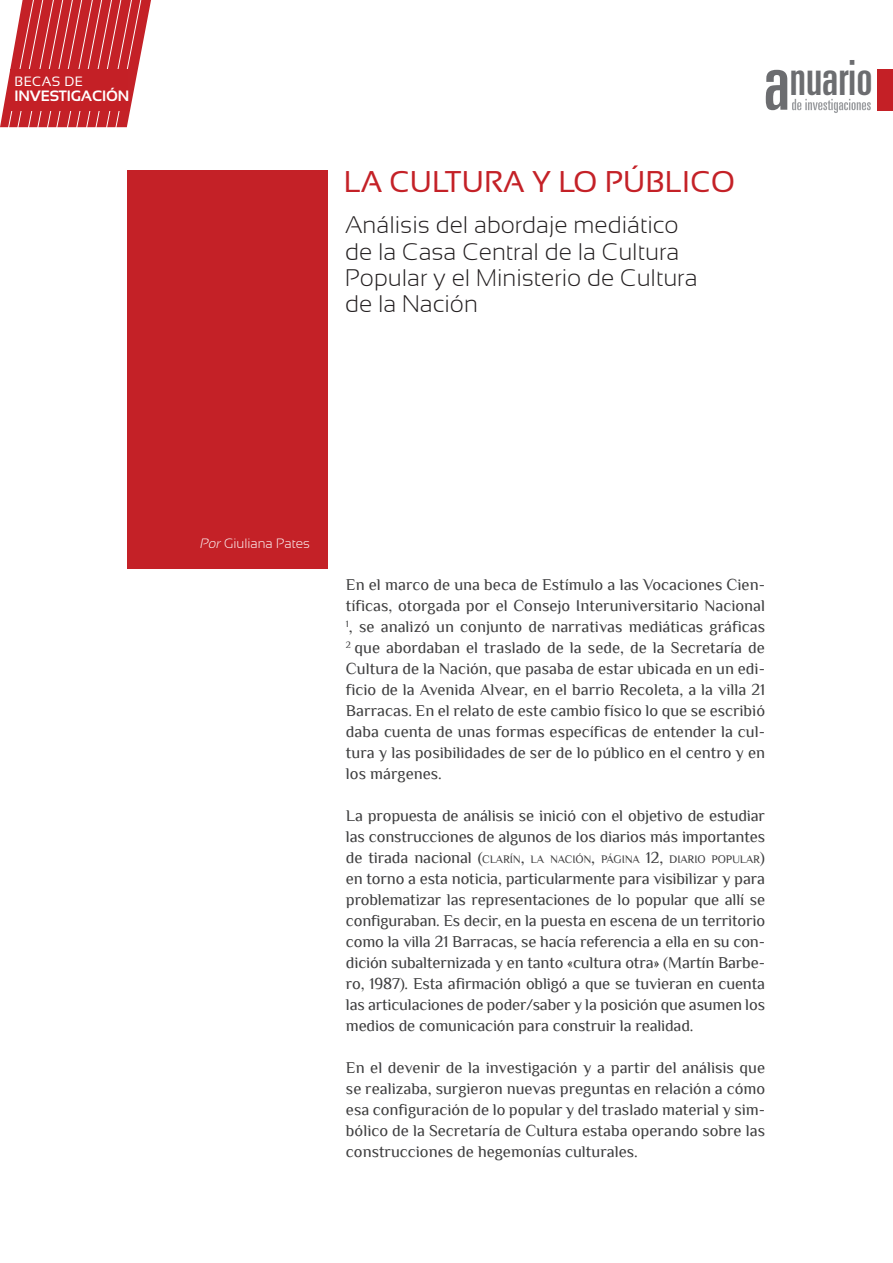
<style>
.page{position:relative;width:893px;height:1263px;background:#fff}
.page>*{position:absolute;margin:0;border:0;box-sizing:border-box;transform-origin:0 0}
.t1{font:ultra-condensed 78.6px "Univers LT Std";color:#6c6d70}
.t2{font:ultra-condensed 48.45px "Univers LT Std";color:#6c6d70}
.titulo_0{font:30px "Sansation";color:#c42127}
.bajada{font:300 24px/26.4px "Sansation";color:#231f20}
.txt_principal_con_ba{font:16.5px/21px "Philosopher";letter-spacing:-.01em;color:#3e3e3f;text-align:justify}
.t3{font:700 15px "Sansation";letter-spacing:-.01em;color:#fff}
.autores_articulo{font:300 13.5px "Sansation";color:#fff}
.t4{font:13.5px "Sansation";letter-spacing:.03em;color:#fff}
.txt_principal_con_ba-2{font:11.55px "Philosopher";letter-spacing:-.015em;color:#3e3e3f}
.s1{font-style:italic}
.s2{font-size:16.5px}
</style>
<div class="page">
<svg style="left:0;top:0;width:151px;height:128px"></svg>
<div style="left:127px;top:171px;width:201px;height:398px;background:#c42127"></div>
<div style="left:878px;top:69px;width:15px;height:41px;background:#c42026"></div>
<div style="left:11px;top:69px;width:117px;height:41px;background:#c42026"></div>
<svg style="left:792px;top:99px;width:79px;height:14px"></svg>
<p class="t4" style="left:15px;top:74px;width:70px">BECAS DE</p>
<p class="t3" style="left:15px;top:87px;width:116px">INVESTIGACIÓN</p>
<p class="titulo_0" style="left:344px;top:165px;width:393px">LA CULTURA Y LO PÚBLICO</p>
<p class="bajada" style="left:345px;top:212px;width:354px">Análisis del abordaje mediático de la Casa Central de la Cultura<br>Popular y el Ministerio de Cultura de la Nación</p>
<h2 class="t2" style="left:790px;top:50px;width:84px">nuario</h2>
<h1 class="t1" style="left:764px;top:37px;width:28px">a</h1>
<p class="autores_articulo" style="left:200px;top:535px;width:111px"><span class="s1">Por</span> Giuliana Pates</p>
<p class="txt_principal_con_ba" style="left:346px;top:574px;width:421px">En el marco de una beca de Estímulo a las Vocaciones Cien&shy;tíficas, otorgada por el Consejo Interuniversitario Nacional <sup>1</sup>, se analizó un conjunto de narrativas mediáticas gráficas <sup>2</sup> que abordaban el traslado de la sede, de la Secretaría de Cultura de la Nación, que pasaba de estar ubicada en un edi&shy;ficio de la Avenida Alvear, en el barrio Recoleta, a la villa 21<br>Barracas. En el relato de este cambio físico lo que se escribió daba cuenta de unas formas específicas de entender la cul&shy;tura y las posibilidades de ser de lo público en el centro y en los márgenes.</p>
<p class="txt_principal_con_ba" style="left:346px;top:805px;width:421px">La propuesta de análisis se inició con el objetivo de estudiar las construcciones de algunos de los diarios más importantes</p>
<p class="txt_principal_con_ba-2" style="left:346px;top:853px;width:421px"><span class="s2">de tirada nacional (</span>CLARÍN<span class="s2">,</span> LA NACIÓN<span class="s2">,</span> PÁGINA <span class="s2">12,</span> DIARIO POPULAR<span class="s2">)</span></p>
<p class="txt_principal_con_ba" style="left:346px;top:868px;width:421px">en torno a esta noticia, particularmente para visibilizar y para problematizar las representaciones de lo popular que allí se configuraban. Es decir, en la puesta en escena de un territorio como la villa 21 Barracas, se hacía referencia a ella en su con&shy;dición subalternizada y en tanto «cultura otra» (Martín Barbe&shy;ro, 1987). Esta afirmación obligó a que se tuvieran en cuenta las articulaciones de poder/saber y la posición que asumen los medios de comunicación para construir la realidad.</p>
<p class="txt_principal_con_ba" style="left:346px;top:1057px;width:421px">En el devenir de la investigación y a partir del análisis que se realizaba, surgieron nuevas preguntas en relación a cómo esa configuración de lo popular y del traslado material y sim&shy;bólico de la Secretaría de Cultura estaba operando sobre las construcciones de hegemonías culturales.</p>
</div>
